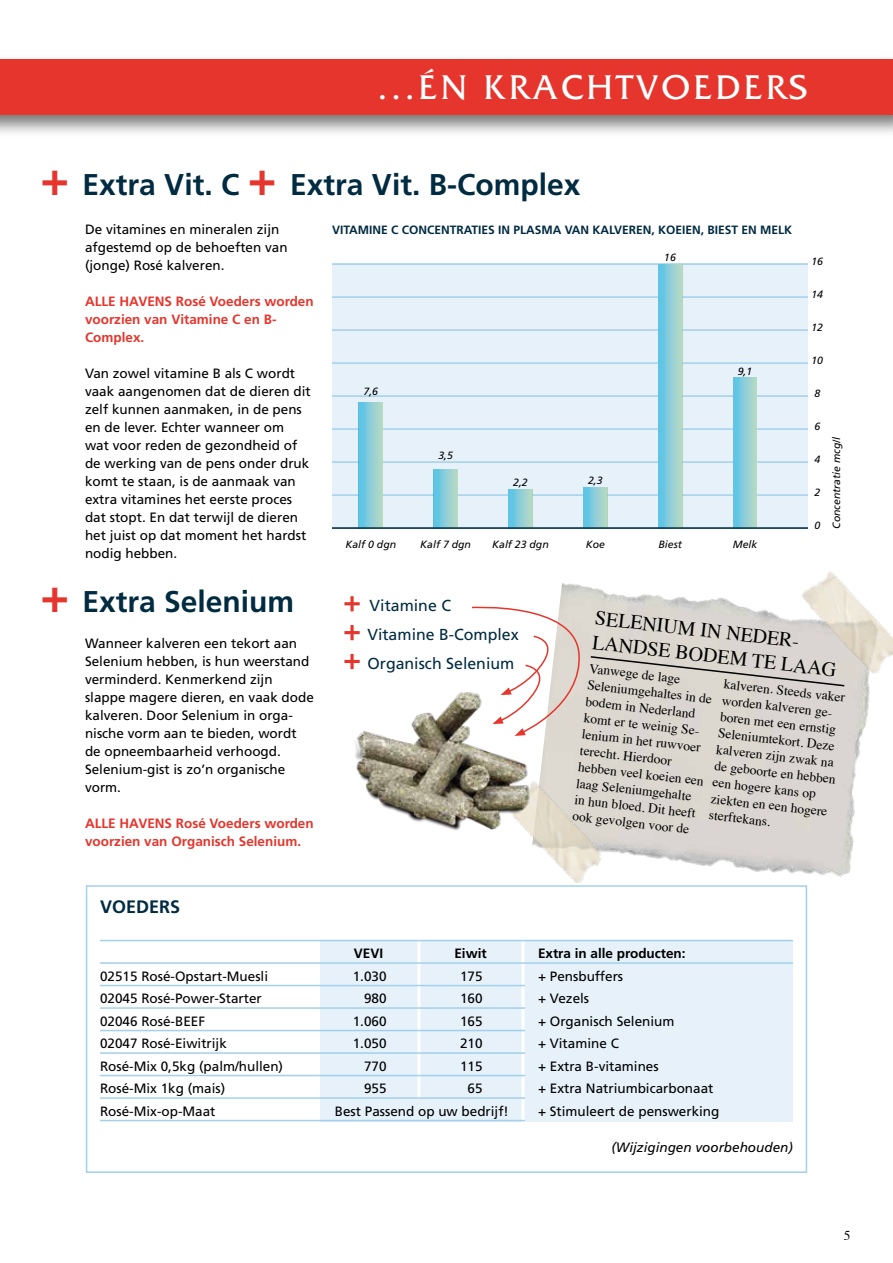
<style>
.page{position:relative;width:893px;height:1263px;background:#fff}
.page>*{position:absolute;margin:0;border:0;box-sizing:border-box;transform-origin:0 0}
.t1{font:36px "Friz Quadrata Std";letter-spacing:.1em;color:#fff}
.t2{font:700 30px "Frutiger LT Std";color:#002b41}
.t3{font:19.95px/24.3px "Times";color:#000}
.t4{font:700 18px "Frutiger LT Std";color:#002b41}
.t5{font:15.9px/28.8px "Frutiger LT Std";color:#002b41}
.t6{font:13.5px/18px "Frutiger LT Std";color:#000}
.t7{font:13.5px/16.5px "Times";color:#000}
.t8{font:700 13.5px/18px "Frutiger LT Std";color:#e5352c}
.t9{font:700 13.5px "Frutiger LT Std";color:#000}
.t10{font:italic 13.5px "Frutiger LT Std";color:#000}
.t11{font:700 12px "Frutiger LT Std";color:#002b41}
.t12{font:italic 10.5px "Frutiger LT Std";color:#000}
.s1{font-size:48px;color:#e5352c}
</style>
<div class="page">
<div style="left:0;top:54px;width:893px;height:83px;background:#000;opacity:.55"></div>
<div style="left:0;top:60px;width:893px;height:55px;background:#e5352c"></div>
<div style="left:320px;top:941px;width:473px;height:181px;background:#e6f1fa"></div>
<hr style="left:417px;top:941px;width:3px;height:158px;background:#fff">
<div style="left:332px;top:263px;width:476px;height:266px;background:#e6f1fa"></div>
<hr style="left:521px;top:936px;width:3px;height:188px;background:#fff">
<hr style="left:100px;top:940px;width:693px;height:1px;background:#a3d0ec">
<hr style="left:100px;top:962px;width:693px;height:2px;background:#a3d0ec">
<hr style="left:100px;top:985px;width:425px;height:1px;background:#a3d0ec">
<hr style="left:100px;top:1007px;width:425px;height:2px;background:#a3d0ec">
<hr style="left:100px;top:1030px;width:425px;height:1px;background:#a3d0ec">
<hr style="left:100px;top:1052px;width:425px;height:2px;background:#a3d0ec">
<hr style="left:100px;top:1075px;width:425px;height:1px;background:#a3d0ec">
<hr style="left:100px;top:1097px;width:425px;height:2px;background:#a3d0ec">
<hr style="left:100px;top:1120px;width:425px;height:1px;background:#a3d0ec">
<div style="left:86px;top:885px;width:721px;height:288px;border:2px solid #a3d0ec"></div>
<hr style="left:332px;top:263px;width:476px;height:2px;background:#a3d0ec">
<hr style="left:332px;top:296px;width:476px;height:2px;background:#a3d0ec">
<hr style="left:332px;top:329px;width:476px;height:2px;background:#a3d0ec">
<hr style="left:332px;top:362px;width:476px;height:2px;background:#a3d0ec">
<hr style="left:332px;top:395px;width:476px;height:2px;background:#a3d0ec">
<hr style="left:332px;top:428px;width:476px;height:2px;background:#a3d0ec">
<hr style="left:332px;top:461px;width:476px;height:2px;background:#a3d0ec">
<hr style="left:332px;top:494px;width:476px;height:2px;background:#a3d0ec">
<img style="left:540px;top:583px;width:330px;height:304px">
<div style="left:359px;top:402px;width:24px;height:127px;background:linear-gradient(to right,#58c3eb,#b9d9c5)"></div>
<div style="left:434px;top:469px;width:24px;height:60px;background:linear-gradient(to right,#59c2eb,#bad9c5)"></div>
<svg style="left:509px;top:489px;width:23px;height:38px"></svg>
<div style="left:583px;top:488px;width:24px;height:41px;background:linear-gradient(to right,#55c2eb,#b8d8c6)"></div>
<div style="left:658px;top:265px;width:24px;height:264px;background:linear-gradient(to right,#56c2eb,#b8d9c6)"></div>
<div style="left:733px;top:377px;width:24px;height:152px;background:linear-gradient(to right,#57c3eb,#b9d9c6)"></div>
<hr style="left:332px;top:527px;width:476px;height:2px;background:#002b41">
<img style="left:786px;top:572px;width:107px;height:106px">
<img style="left:489px;top:774px;width:129px;height:114px">
<img style="left:355px;top:692px;width:179px;height:150px">
<svg style="left:344px;top:596px;width:16px;height:15px"></svg>
<svg style="left:344px;top:625px;width:16px;height:15px"></svg>
<svg style="left:344px;top:654px;width:16px;height:15px"></svg>
<svg style="left:470px;top:602px;width:376px;height:134px"></svg>
<h1 class="t1" style="left:377px;top:67px;width:432px">...ÉN KRACHTVOEDERS</h1>
<h2 class="t2" style="left:40px;top:167px;width:542px"><span class="s1">+</span> Extra Vit. C <span class="s1">+</span> Extra Vit. B-Complex</h2>
<p class="t6" style="left:85px;top:220px;width:204px">De vitamines en mineralen zijn afgestemd op de behoeften van (jonge) Rosé kalveren.</p>
<p class="t8" style="left:85px;top:292px;width:230px">ALLE HAVENS Rosé Voeders worden voorzien van Vitamine C en B-<br>Complex.</p>
<p class="t6" style="left:85px;top:364px;width:227px">Van zowel vitamine B als C wordt vaak aangenomen dat de dieren dit zelf kunnen aanmaken, in de pens en de lever. Echter wanneer om wat voor reden de gezondheid of de werking van de pens onder druk komt te staan, is de aanmaak van extra vitamines het eerste proces dat stopt. En dat terwijl de dieren het juist op dat moment het hardst nodig hebben.</p>
<p class="t11" style="left:332px;top:223px;width:462px">VITAMINE C CONCENTRATIES IN PLASMA VAN KALVEREN, KOEIEN, BIEST EN MELK</p>
<p class="t12" style="left:363px;top:385px;width:16px">7,6</p>
<p class="t12" style="left:438px;top:449px;width:16px">3,5</p>
<p class="t12" style="left:513px;top:476px;width:16px">2,2</p>
<p class="t12" style="left:588px;top:474px;width:16px">2,3</p>
<p class="t12" style="left:664px;top:251px;width:13px">16</p>
<p class="t12" style="left:738px;top:365px;width:16px">9,1</p>
<p class="t12" style="left:345px;top:538px;width:52px">Kalf 0 dgn</p>
<p class="t12" style="left:420px;top:538px;width:52px">Kalf 7 dgn</p>
<p class="t12" style="left:492px;top:538px;width:58px">Kalf 23 dgn</p>
<p class="t12" style="left:586px;top:538px;width:21px">Koe</p>
<p class="t12" style="left:658px;top:538px;width:25px">Biest</p>
<p class="t12" style="left:733px;top:538px;width:26px">Melk</p>
<p class="t12" style="left:811px;top:255px;width:13px">16</p>
<p class="t12" style="left:811px;top:288px;width:13px">14</p>
<p class="t12" style="left:811px;top:321px;width:13px">12</p>
<p class="t12" style="left:811px;top:354px;width:13px">10</p>
<p class="t12" style="left:814px;top:387px;width:7px">8</p>
<p class="t12" style="left:814px;top:420px;width:7px">6</p>
<p class="t12" style="left:814px;top:453px;width:7px">4</p>
<p class="t12" style="left:814px;top:486px;width:7px">2</p>
<p class="t12" style="left:814px;top:519px;width:7px">0</p>
<p class="t12" style="left:830px;top:529px;width:94px;rotate:-90deg">Concentratie mcg/l</p>
<h2 class="t2" style="left:40px;top:584px;width:255px"><span class="s1">+</span> Extra Selenium</h2>
<p class="t6" style="left:85px;top:634px;width:230px">Wanneer kalveren een tekort aan<br>Selenium hebben, is hun weerstand verminderd. Kenmerkend zijn slappe magere dieren, en vaak dode kalveren. Door Selenium in orga&shy;nische vorm aan te bieden, wordt de opneembaarheid verhoogd.<br>Selenium-gist is zo’n organische vorm.</p>
<p class="t8" style="left:85px;top:814px;width:230px">ALLE HAVENS Rosé Voeders worden voorzien van Organisch Selenium.</p>
<h3 class="t4" style="left:100px;top:896px;width:82px">VOEDERS</h3>
<p class="t5" style="left:367px;top:591px;width:153px">Vitamine C<br>Vitamine B-Complex<br>Organisch Selenium</p>
<h3 class="t3" style="left:597px;top:603px;width:247px;rotate:7deg">SELENIUM IN NEDER-<br>LANDSE BODEM TE LAAG</h3>
<p class="t7" style="left:589px;top:659px;width:128px;rotate:6deg">Vanwege de lage<br>Seleniumgehaltes in de bodem in Nederland komt er te weinig Se&shy;lenium in het ruwvoer terecht. Hierdoor hebben veel koeien een laag Seleniumgehalte in hun bloed. Dit heeft ook gevolgen voor de</p>
<p class="t7" style="left:724px;top:675px;width:124px;rotate:6deg">kalveren. Steeds vaker worden kalveren ge&shy;boren met een ernstig<br>Seleniumtekort. Deze kalveren zijn zwak na de geboorte en hebben een hogere kans op ziekten en een hogere sterftekans.</p>
<p class="t9" style="left:354px;top:945px;width:31px">VEVI</p>
<p class="t9" style="left:454px;top:945px;width:34px">Eiwit</p>
<p class="t9" style="left:538px;top:945px;width:149px">Extra in alle producten:</p>
<p class="t6" style="left:100px;top:967px;width:170px">02515 Rosé-Opstart-Muesli</p>
<p class="t6" style="left:353px;top:967px;width:35px">1.030</p>
<p class="t6" style="left:460px;top:967px;width:24px">175</p>
<p class="t6" style="left:538px;top:967px;width:87px">+ Pensbuffers</p>
<p class="t6" style="left:100px;top:989px;width:163px">02045 Rosé-Power-Starter</p>
<p class="t6" style="left:364px;top:989px;width:24px">980</p>
<p class="t6" style="left:460px;top:989px;width:24px">160</p>
<p class="t6" style="left:538px;top:989px;width:53px">+ Vezels</p>
<p class="t6" style="left:100px;top:1012px;width:107px">02046 Rosé-BEEF</p>
<p class="t6" style="left:353px;top:1012px;width:35px">1.060</p>
<p class="t6" style="left:460px;top:1012px;width:24px">165</p>
<p class="t6" style="left:538px;top:1012px;width:138px">+ Organisch Selenium</p>
<p class="t6" style="left:100px;top:1034px;width:128px">02047 Rosé-Eiwitrijk</p>
<p class="t6" style="left:353px;top:1034px;width:35px">1.050</p>
<p class="t6" style="left:460px;top:1034px;width:24px">210</p>
<p class="t6" style="left:538px;top:1034px;width:82px">+ Vitamine C</p>
<p class="t6" style="left:100px;top:1057px;width:185px">Rosé-Mix 0,5kg (palm/hullen)</p>
<p class="t6" style="left:364px;top:1057px;width:24px">770</p>
<p class="t6" style="left:460px;top:1057px;width:24px">115</p>
<p class="t6" style="left:538px;top:1057px;width:122px">+ Extra B-vitamines</p>
<p class="t6" style="left:100px;top:1079px;width:127px">Rosé-Mix 1kg (mais)</p>
<p class="t6" style="left:364px;top:1079px;width:24px">955</p>
<p class="t6" style="left:468px;top:1079px;width:17px">65</p>
<p class="t6" style="left:538px;top:1079px;width:177px">+ Extra Natriumbicarbonaat</p>
<p class="t6" style="left:100px;top:1102px;width:117px">Rosé-Mix-op-Maat</p>
<p class="t6" style="left:335px;top:1102px;width:176px">Best Passend op uw bedrijf!</p>
<p class="t6" style="left:538px;top:1102px;width:183px">+ Stimuleert de penswerking</p>
<p class="t10" style="left:611px;top:1139px;width:183px">(Wijzigingen voorbehouden)</p>
<p class="t7" style="left:844px;top:1226px;width:8px">5</p>
</div>
